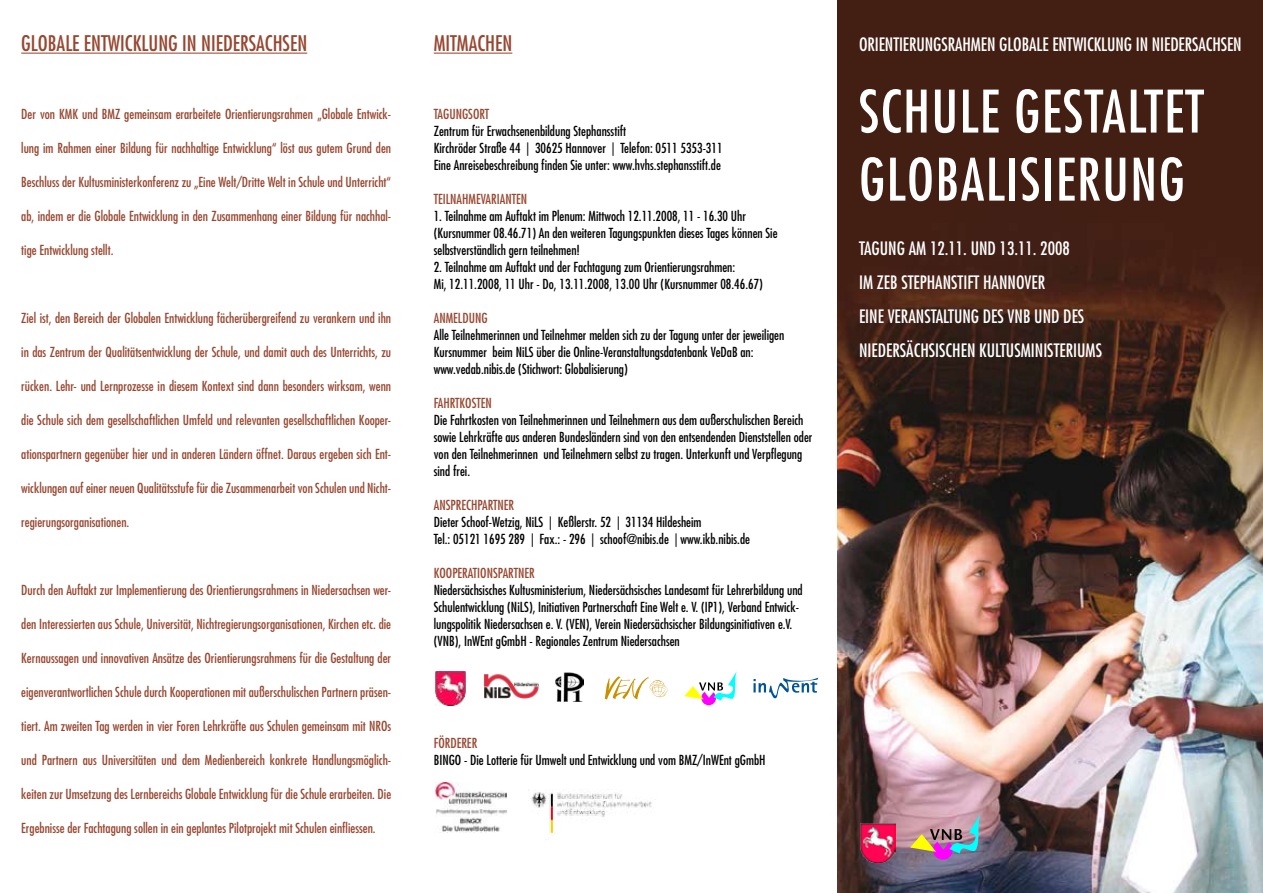
<style>
.page{position:relative;width:1263px;height:893px;background:#fff}
.page>*{position:absolute;margin:0;border:0;box-sizing:border-box;transform-origin:0 0}
.t1{font:condensed 57px/68.1px "Futura";letter-spacing:.025em;color:#fff}
.t2{font:condensed 21px "Futura";color:#974730}
.t3{font:condensed 18px/34px "Futura";color:#fff}
.t4{font:condensed 13.5px "Futura";color:#974730}
.t5{font:condensed 13.5px/17px "Futura";color:#000}
</style>
<div class="page">
<img style="left:838px;top:0;width:425px;height:893px">
<hr style="left:434px;top:53px;width:78px;height:1px;background:#974730">
<hr style="left:21px;top:53px;width:286px;height:1px;background:#974730">
<img style="left:436px;top:782px;width:71px;height:51px">
<img style="left:531px;top:792px;width:125px;height:42px">
<svg style="left:605px;top:676px;width:63px;height:23px"></svg>
<img style="left:484px;top:674px;width:55px;height:25px">
<img style="left:436px;top:671px;width:30px;height:34px">
<img style="left:556px;top:672px;width:27px;height:29px">
<svg style="left:753px;top:677px;width:65px;height:22px"></svg>
<svg style="left:684px;top:671px;width:53px;height:34px"></svg>
<svg style="left:910px;top:813px;width:71px;height:47px;background:#a5909d"></svg>
<img style="left:860px;top:823px;width:35px;height:40px">
<h2 class="t2" style="left:21px;top:31px;width:287px">Globale Entwicklung in Niedersachsen</h2>
<p class="t4" style="left:21px;top:106px;width:45px">Der von KMK</p>
<p class="t4" style="left:82px;top:106px;width:310px">und BMZ gemeinsam erarbeitete Orientierungsrahmen „Globale Entwick-</p>
<p class="t4" style="left:21px;top:140px;width:371px">lung im Rahmen einer Bildung für nachhaltige Entwicklung“ löst aus gutem Grund den</p>
<p class="t4" style="left:21px;top:174px;width:371px">Beschluss der Kultusministerkonferenz zu „Eine Welt/Dritte Welt in Schule und Unterricht“</p>
<p class="t4" style="left:21px;top:208px;width:371px">ab, indem er die Globale Entwicklung in den Zusammenhang einer Bildung für nachhal-</p>
<p class="t4" style="left:21px;top:242px;width:94px">tige Entwicklung stellt.</p>
<p class="t4" style="left:21px;top:310px;width:371px">Ziel ist, den Bereich der Globalen Entwicklung fächerübergreifend zu verankern und ihn</p>
<p class="t4" style="left:21px;top:344px;width:371px">in das Zentrum der Qualitätsentwicklung der Schule, und damit auch des Unterrichts, zu</p>
<p class="t4" style="left:21px;top:378px;width:371px">rücken. Lehr- und Lernprozesse in diesem Kontext sind dann besonders wirksam, wenn</p>
<p class="t4" style="left:21px;top:412px;width:371px">die Schule sich dem gesellschaftlichen Umfeld und relevanten gesellschaftlichen Kooper-</p>
<p class="t4" style="left:21px;top:446px;width:371px">ationspartnern gegenüber hier und in anderen Ländern öffnet. Daraus ergeben sich Ent-</p>
<p class="t4" style="left:21px;top:480px;width:371px">wicklungen auf einer neuen Qualitätsstufe für die Zusammenarbeit von Schulen und Nicht-</p>
<p class="t4" style="left:21px;top:514px;width:110px">regierungsorganisationen.</p>
<p class="t4" style="left:21px;top:582px;width:371px">Durch den Auftakt zur Implementierung des Orientierungsrahmens in Niedersachsen wer-</p>
<p class="t4" style="left:21px;top:616px;width:371px">den Interessierten aus Schule, Universität, Nichtregierungsorganisationen, Kirchen etc. die</p>
<p class="t4" style="left:21px;top:650px;width:371px">Kernaussagen und innovativen Ansätze des Orientierungsrahmens für die Gestaltung der</p>
<p class="t4" style="left:21px;top:684px;width:371px">eigenverantwortlichen Schule durch Kooperationen mit außerschulischen Partnern präsen-</p>
<p class="t4" style="left:21px;top:718px;width:371px">tiert. Am zweiten Tag werden in vier Foren Lehrkräfte aus Schulen gemeinsam mit NROs</p>
<p class="t4" style="left:21px;top:752px;width:371px">und Partnern aus Universitäten und dem Medienbereich konkrete Handlungsmöglich-</p>
<p class="t4" style="left:21px;top:786px;width:371px">keiten zur Umsetzung des Lernbereichs Globale Entwicklung für die Schule erarbeiten. Die</p>
<p class="t4" style="left:21px;top:820px;width:356px">Ergebnisse der Fachtagung sollen in ein geplantes Pilotprojekt mit Schulen einfliessen.</p>
<h2 class="t2" style="left:434px;top:31px;width:80px">Mitmachen</h2>
<p class="t4" style="left:434px;top:106px;width:57px">Tagungsort</p>
<p class="t5" style="left:434px;top:123px;width:290px">Zentrum für Erwachsenenbildung Stephansstift<br>Kirchröder Straße 44 | 30625 Hannover | Telefon: 0511 5353-311<br>Eine Anreisebeschreibung finden Sie unter: www.hvhs.stephansstift.de</p>
<p class="t4" style="left:434px;top:191px;width:95px">Teilnahmevarianten</p>
<p class="t5" style="left:434px;top:208px;width:345px">1. Teilnahme am Auftakt im Plenum: Mittwoch 12.11.2008, 11 - 16.30 Uhr (Kursnummer 08.46.71) An den weiteren Tagungspunkten dieses Tages können Sie selbstverständlich gern teilnehmen!</p>
<p class="t5" style="left:434px;top:259px;width:331px">2. Teilnahme am Auftakt und der Fachtagung zum Orientierungsrahmen:<br>Mi, 12.11.2008, 11 Uhr - Do, 13.11.2008, 13.00 Uhr (Kursnummer 08.46.67)</p>
<p class="t4" style="left:434px;top:310px;width:55px">anmeldung</p>
<p class="t5" style="left:434px;top:327px;width:349px">Alle Teilnehmerinnen und Teilnehmer melden sich zu der Tagung unter der jeweiligen-<br>Kursnummer beim NiLS über die Online-Veranstaltungsdatenbank VeDaB an: www.vedab.nibis.de (Stichwort: Globalisierung)</p>
<p class="t4" style="left:434px;top:395px;width:60px">Fahrtkosten</p>
<p class="t5" style="left:434px;top:412px;width:380px">Die Fahrtkosten von Teilnehmerinnen und Teilnehmern aus dem außerschulischen Bereich sowie Lehrkräfte aus anderen Bundesländern sind von den entsendenden Dienststellen oder von den Teilnehmerinnen und Teilnehmern selbst zu tragen. Unterkunft und Verpflegung sind frei.</p>
<p class="t4" style="left:434px;top:497px;width:82px">Ansprechpartner</p>
<p class="t5" style="left:434px;top:514px;width:318px">Dieter Schoof-Wetzig, NiLS | Keßlerstr. 52 | 31134 Hildesheim<br>Tel.: 05121 1695 289 | Fax.: - 296 | schoof@nibis.de | www.ikb.nibis.de</p>
<p class="t4" style="left:434px;top:565px;width:102px">Kooperationspartner</p>
<p class="t5" style="left:434px;top:582px;width:370px">Niedersächsisches Kultusministerium, Niedersächsisches Landesamt für Lehrerbildung und Schulentwicklung (NiLS), Initiativen Partnerschaft Eine Welt e. V. (IP1), Verband Entwick&shy;lungspolitik Niedersachsen e. V. (VEN ), Verein Niedersächsischer Bildungsinitiativen e.V. (VNB ), InWEnt gGmbH - Regionales Zentrum Niedersachsen</p>
<p class="t4" style="left:434px;top:735px;width:45px">Förderer</p>
<p class="t5" style="left:434px;top:752px;width:332px">BINGO - Die Lotterie für Umwelt und Entwicklung und vom BMZ/InWEnt gGmbH</p>
<h3 class="t3" style="left:859px;top:27px;width:384px">Orientierungsrahmen Globale Entwicklung in Niedersachsen</h3>
<h1 class="t1" style="left:859px;top:77px;width:346px">Schule gestaltet<br>Globalisierung</h1>
<h3 class="t3" style="left:859px;top:231px;width:245px">Tagung Am 12.11. und 13.11. 2008<br>im ZEB-Stephanstift Hannover<br>Eine Veranstaltung des VNB und des Niedersächsischen Kultusministeriums</h3>
</div>
